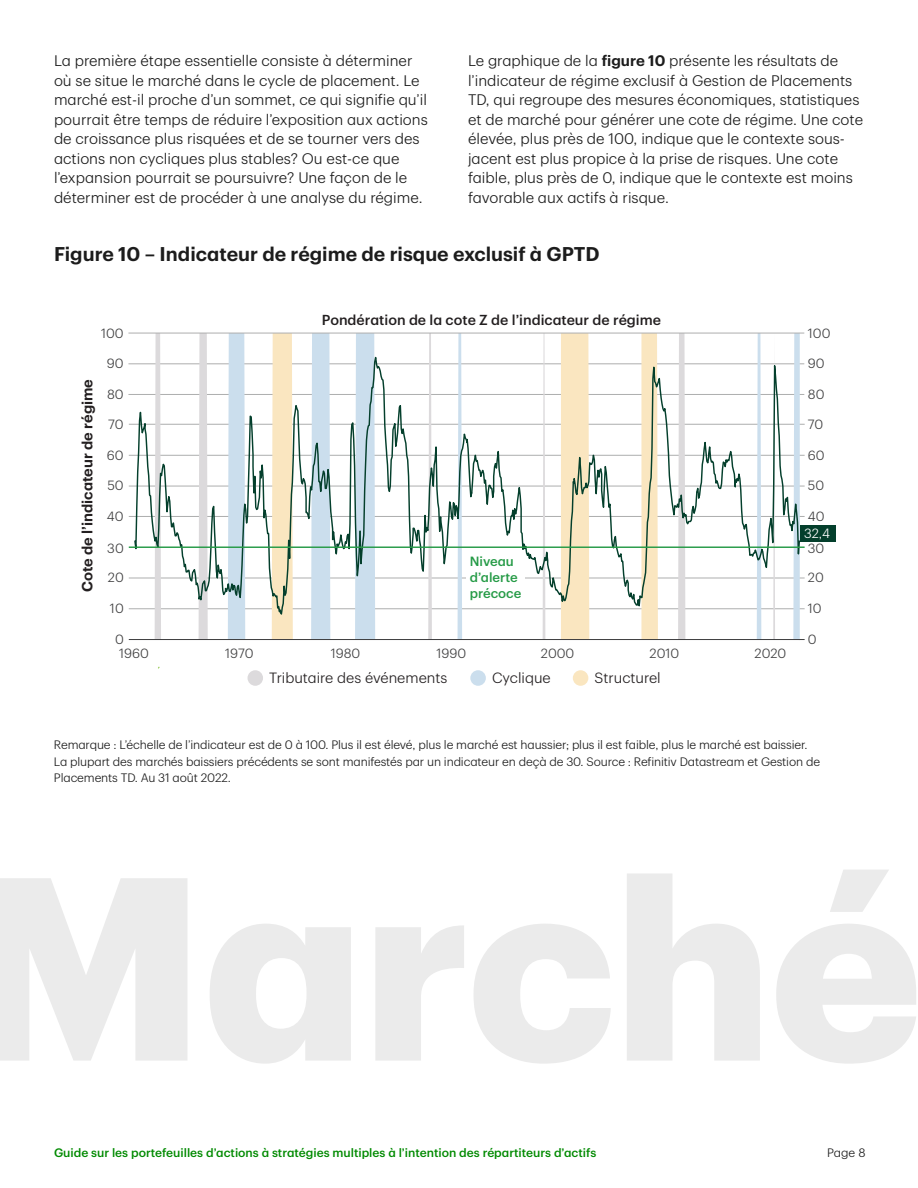
<style>
.page{position:relative;width:918px;height:1188px;background:#fff}
.page>*{position:absolute;margin:0;border:0;box-sizing:border-box;transform-origin:0 0}
.t1{font:600 19.5px "TD Graphik";color:#1c1c1c}
.t2{font:300 15px/19.5px "TD Graphik";color:#1c1c1c}
.t3{font:300 14.55px "TD Graphik";color:#231f20}
.t4{font:600 14.55px "TD Graphik";color:#231f20}
.t5{font:500 14.25px "TD Graphik";color:#231f20}
.t6{font:300 13.05px "TD Graphik";color:#3e3e3f}
.t7{font:500 13.05px/16px "TD Graphik";color:#269b47}
.t8{font:300 13.05px "TD Graphik";color:#fff}
.t9{font:300 12px/16.5px "TD Graphik";letter-spacing:-.01em;color:#1c1c1c}
.t10{font:500 12px "TD Graphik";color:#008a00}
.s1{font-weight:600}
</style>
<div class="page">
<div style="left:248px;top:670px;width:15px;height:16px;background:#dcdadc;border-radius:50%"></div>
<div style="left:470px;top:670px;width:16px;height:16px;background:#cbdeed;border-radius:50%"></div>
<div style="left:573px;top:670px;width:15px;height:16px;background:#fae6c0;border-radius:50%"></div>
<hr style="left:129px;top:609px;width:676px;height:1px;background:#adaeae">
<hr style="left:129px;top:578px;width:676px;height:1px;background:#adaeae">
<hr style="left:129px;top:516px;width:676px;height:1px;background:#adaeae">
<hr style="left:129px;top:486px;width:676px;height:1px;background:#adaeae">
<hr style="left:129px;top:455px;width:676px;height:1px;background:#adaeae">
<hr style="left:129px;top:424px;width:676px;height:1px;background:#adaeae">
<hr style="left:128px;top:394px;width:676px;height:1px;background:#adaeae">
<hr style="left:128px;top:364px;width:676px;height:1px;background:#adaeae">
<div style="left:800px;top:525px;width:35px;height:17px;background:#043f2c"></div>
<svg style="left:154px;top:334px;width:646px;height:305px"></svg>
<svg style="left:133px;top:335px;width:668px;height:294px"></svg>
<hr style="left:129px;top:639px;width:676px;height:1px;background:#3e3e3f">
<hr style="left:128px;top:333px;width:676px;height:1px;background:#adaeae">
<div style="left:466px;top:553px;width:59px;height:51px;background:#fff"></div>
<hr style="left:129px;top:547px;width:676px;height:1px;background:#269b47">
<p class="t2" style="left:54px;top:50px;width:375px">La première étape essentielle consiste à déterminer où se situe le marché dans le cycle de placement. Le marché est-il proche d’un sommet, ce qui signifie qu’il pourrait être temps de réduire l’exposition aux actions de croissance plus risquées et de se tourner vers des actions non cycliques plus stables? Ou est-ce que l’expansion pourrait se poursuivre? Une façon de le déterminer est de procéder à une analyse du régime.</p>
<p class="t2" style="left:468px;top:50px;width:397px">Le graphique de la <span class="s1">figure 10</span> présente les résultats de l’indicateur de régime exclusif à Gestion de Placements TD, qui regroupe des mesures économiques, statistiques et de marché pour générer une cote de régime. Une cote élevée, plus près de 100, indique que le contexte sous&shy;jacent est plus propice à la prise de risques. Une cote faible, plus près de 0, indique que le contexte est moins favorable aux actifs à risque.</p>
<p class="t1" style="left:54px;top:239px;width:547px">Figure 10 – Indicateur de régime de risque exclusif à GPTD</p>
<p class="t6" style="left:101px;top:323px;width:24px">100</p>
<p class="t4" style="left:76px;top:592px;width:214px;rotate:-90deg">Cote de l’indicateur de régime</p>
<p class="t6" style="left:107px;top:354px;width:18px">90</p>
<p class="t6" style="left:107px;top:384px;width:18px">80</p>
<p class="t6" style="left:108px;top:415px;width:17px">70</p>
<p class="t6" style="left:107px;top:446px;width:18px">60</p>
<p class="t6" style="left:107px;top:476px;width:18px">50</p>
<p class="t6" style="left:107px;top:507px;width:18px">40</p>
<p class="t6" style="left:107px;top:538px;width:18px">30</p>
<p class="t6" style="left:108px;top:568px;width:17px">20</p>
<p class="t6" style="left:110px;top:599px;width:15px">10</p>
<p class="t6" style="left:115px;top:629px;width:10px">0</p>
<p class="t5" style="left:322px;top:309px;width:341px">Pondération de la cote Z de l’indicateur de régime</p>
<p class="t7" style="left:470px;top:552px;width:53px">Niveau d’alerte précoce</p>
<p class="t6" style="left:119px;top:643px;width:31px">1960</p>
<p class="t6" style="left:225px;top:643px;width:30px">1970</p>
<p class="t6" style="left:331px;top:643px;width:31px">1980</p>
<p class="t6" style="left:436px;top:643px;width:31px">1990</p>
<p class="t6" style="left:541px;top:643px;width:35px">2000</p>
<p class="t6" style="left:650px;top:643px;width:31px">2010</p>
<p class="t6" style="left:755px;top:643px;width:33px">2020</p>
<p class="t3" style="left:269px;top:667px;width:180px">Tributaire des événements</p>
<p class="t3" style="left:492px;top:667px;width:60px">Cyclique</p>
<p class="t3" style="left:595px;top:667px;width:68px">Structurel</p>
<p class="t6" style="left:808px;top:323px;width:24px">100</p>
<p class="t6" style="left:808px;top:354px;width:18px">90</p>
<p class="t6" style="left:808px;top:384px;width:18px">80</p>
<p class="t6" style="left:808px;top:415px;width:17px">70</p>
<p class="t6" style="left:808px;top:446px;width:18px">60</p>
<p class="t6" style="left:808px;top:476px;width:18px">50</p>
<p class="t6" style="left:808px;top:507px;width:18px">40</p>
<p class="t8" style="left:804px;top:524px;width:28px">32,4</p>
<p class="t6" style="left:808px;top:538px;width:18px">30</p>
<p class="t6" style="left:808px;top:568px;width:17px">20</p>
<p class="t6" style="left:808px;top:599px;width:15px">10</p>
<p class="t6" style="left:808px;top:629px;width:10px">0</p>
<p class="t9" style="left:54px;top:736px;width:768px">Remarque : L’échelle de l’indicateur est de 0 à 100. Plus il est élevé, plus le marché est haussier; plus il est faible, plus le marché est baissier.<br>La plupart des marchés baissiers précédents se sont manifestés par un indicateur en deçà de 30. Source : Refinitiv Datastream et Gestion de<br>Placements TD. Au 31 août 2022.</p>
<p class="t10" style="left:54px;top:1144px;width:544px">Guide sur les portefeuilles d’actions à stratégies multiples à l’intention des répartiteurs d’actifs</p>
<p class="t9" style="left:827px;top:1144px;width:40px">Page 8</p>
</div>
